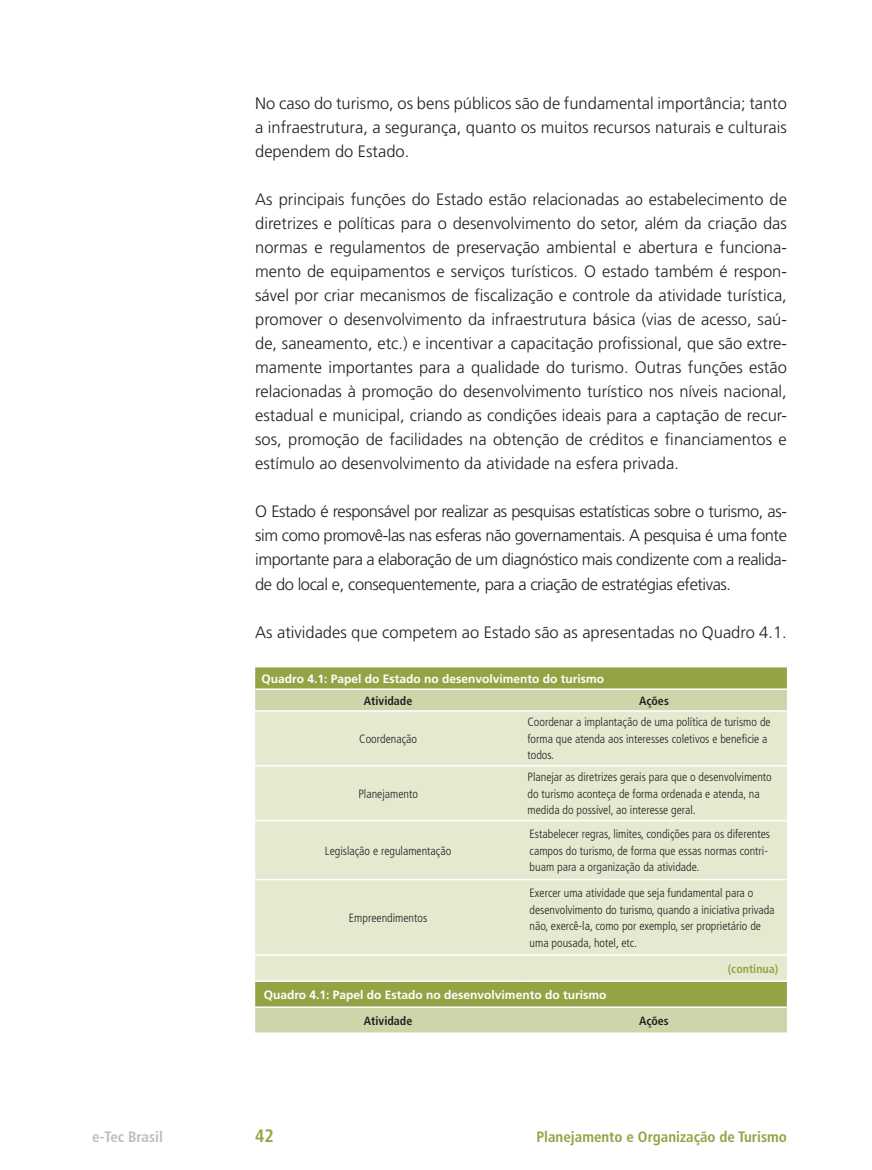
<style>
.page{position:relative;width:872px;height:1170px;background:#fff}
.page>*{position:absolute;margin:0;border:0;box-sizing:border-box;transform-origin:0 0}
.t1{font:700 condensed 18px "Frutiger LT Std";color:#93a445}
.t2{font:300 16.5px/24px "Frutiger LT Std";color:#231f20;text-align:justify}
.t3{font:700 condensed 15px "Frutiger LT Std";color:#93a445}
.t4{font:700 condensed 15px "Frutiger LT Std";color:#bcbdc0}
.t5{font:300 condensed 12px/16.5px "Frutiger LT Std";color:#231f20}
.t6{font:700 12px/21.8px "Frutiger LT Std";color:#fff}
.t7{font:700 condensed 12px "Frutiger LT Std";color:#231f20}
.t8{font:700 condensed 12px "Frutiger LT Std";color:#93a445}
.s1{font-stretch:condensed;color:#231f20}
</style>
<div class="page">
<div style="left:255px;top:667px;width:532px;height:21px;background:#93a445"></div>
<svg style="left:255px;top:690px;width:532px;height:342px;fill:#cdd5aa"></svg>
<div style="left:255px;top:711px;width:532px;height:269px;background:#e4e9d0"></div>
<hr style="left:255px;top:710px;width:266px;height:1px;background:#fff">
<hr style="left:521px;top:710px;width:266px;height:1px;background:#fff">
<hr style="left:255px;top:819px;width:266px;height:2px;background:#fff">
<hr style="left:521px;top:819px;width:266px;height:2px;background:#fff">
<hr style="left:255px;top:1006px;width:266px;height:1px;background:#fff">
<hr style="left:521px;top:1006px;width:266px;height:1px;background:#fff">
<hr style="left:255px;top:765px;width:266px;height:1px;background:#fff">
<hr style="left:521px;top:765px;width:266px;height:1px;background:#fff">
<hr style="left:255px;top:878px;width:266px;height:2px;background:#fff">
<hr style="left:521px;top:878px;width:266px;height:2px;background:#fff">
<hr style="left:255px;top:954px;width:266px;height:1px;background:#fff">
<hr style="left:521px;top:954px;width:266px;height:1px;background:#fff">
<hr style="left:255px;top:980px;width:266px;height:1px;background:#fff">
<hr style="left:521px;top:980px;width:266px;height:1px;background:#fff">
<p class="t2" style="left:255px;top:92px;width:533px">No caso do turismo, os bens públicos são de fundamental importância; tanto a infraestrutura, a segurança, quanto os muitos recursos naturais e culturais dependem do Estado.</p>
<p class="t2" style="left:255px;top:188px;width:533px">As principais funções do Estado estão relacionadas ao estabelecimento de diretrizes e políticas para o desenvolvimento do setor, além da criação das normas e regulamentos de preservação ambiental e abertura e funciona&shy;mento de equipamentos e serviços turísticos. O estado também é respon&shy;sável por criar mecanismos de fiscalização e controle da atividade turística, promover o desenvolvimento da infraestrutura básica (vias de acesso, saú&shy;de, saneamento, etc.) e incentivar a capacitação profissional, que são extre&shy;mamente importantes para a qualidade do turismo. Outras funções estão relacionadas à promoção do desenvolvimento turístico nos níveis nacional, estadual e municipal, criando as condições ideais para a captação de recur&shy;sos, promoção de facilidades na obtenção de créditos e financiamentos e estímulo ao desenvolvimento da atividade na esfera privada.</p>
<p class="t2" style="left:255px;top:500px;width:533px">O Estado é responsável por realizar as pesquisas estatísticas sobre o turismo, as&shy;sim como promovê-las nas esferas não governamentais. A pesquisa é uma fonte importante para a elaboração de um diagnóstico mais condizente com a realida&shy;de do local e, consequentemente, para a criação de estratégias efetivas.</p>
<p class="t2" style="left:255px;top:620px;width:533px">As atividades que competem ao Estado são as apresentadas no Quadro 4.1.</p>
<p class="t6" style="left:364px;top:667px;width:242px;text-indent:-102px">Quadro 4.1: Papel do Estado no desenvolvimento do turismo<br><span class="s1">Atividade</span></p>
<p class="t7" style="left:639px;top:693px;width:31px">Ações</p>
<p class="t5" style="left:359px;top:730px;width:59px">Coordenação</p>
<p class="t5" style="left:358px;top:785px;width:61px">Planejamento</p>
<p class="t5" style="left:325px;top:842px;width:128px">Legislação e regulamentação</p>
<p class="t5" style="left:527px;top:714px;width:245px">Coordenar a implantação de uma política de turismo de forma que atenda aos interesses coletivos e beneficie a todos.</p>
<p class="t5" style="left:527px;top:768px;width:246px">Planejar as diretrizes gerais para que o desenvolvimento do turismo aconteça de forma ordenada e atenda, na medida do possível, ao interesse geral.</p>
<p class="t5" style="left:529px;top:825px;width:242px">Estabelecer regras, limites, condições para os diferentes campos do turismo, de forma que essas normas contri&shy;buam para a organização da atividade.</p>
<p class="t5" style="left:529px;top:884px;width:246px">Exercer uma atividade que seja fundamental para o desenvolvimento do turismo, quando a iniciativa privada não, exercê-la, como por exemplo, ser proprietário de uma pousada, hotel, etc.</p>
<p class="t8" style="left:727px;top:961px;width:52px">(continua)</p>
<p class="t6" style="left:364px;top:981px;width:244px;line-height:26px;text-indent:-100px">Quadro 4.1: Papel do Estado no desenvolvimento do turismo<br><span class="s1">Atividade</span></p>
<p class="t5" style="left:349px;top:909px;width:80px">Empreendimentos</p>
<p class="t7" style="left:639px;top:1013px;width:31px">Ações</p>
<p class="t4" style="left:92px;top:1127px;width:72px">e-Tec Brasil</p>
<p class="t1" style="left:255px;top:1124px;width:20px">42</p>
<p class="t3" style="left:536px;top:1127px;width:252px">Planejamento e Organização de Turismo</p>
</div>
